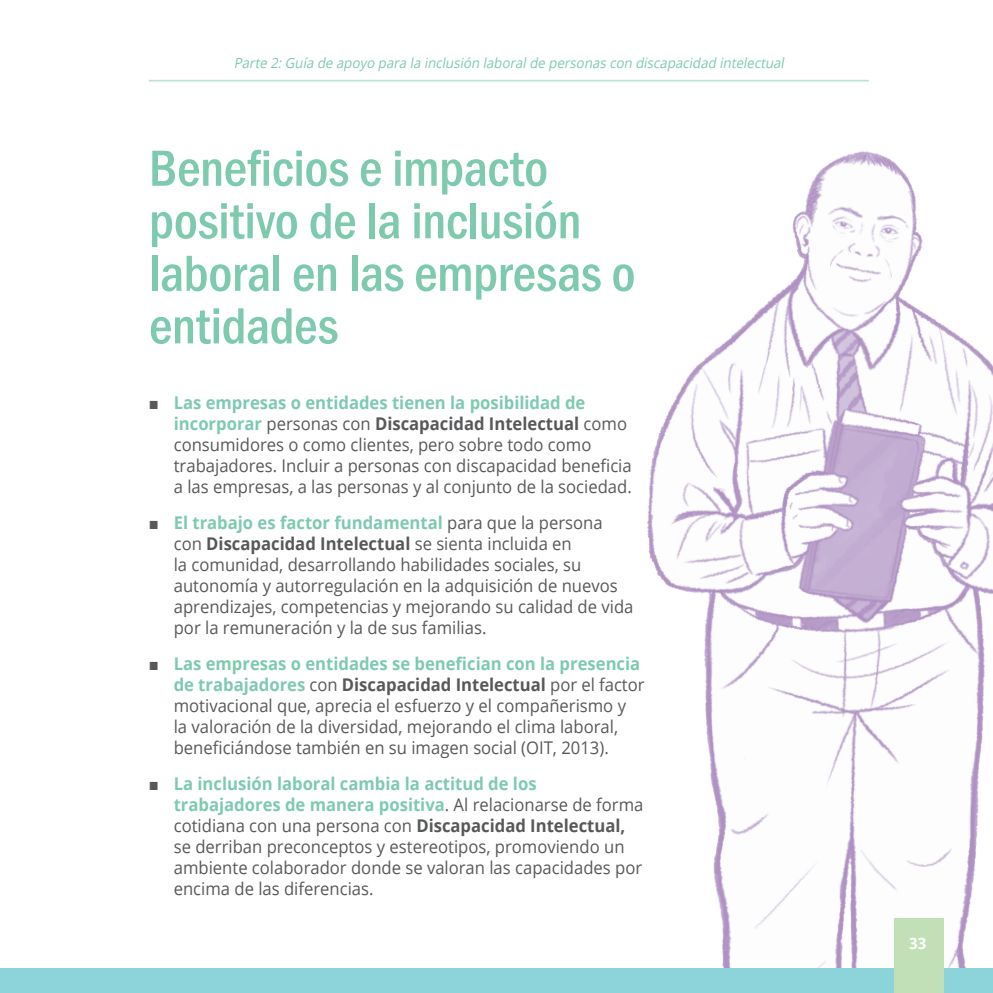
<style>
.page{position:relative;width:993px;height:993px;background:#fff}
.page>*{position:absolute;margin:0;border:0;box-sizing:border-box;transform-origin:0 0}
.TIT_000{font:500 condensed 52.5px/52.5px "Franklin Gothic";letter-spacing:-.005em;color:#7dcaae}
.t1{font:17.5px/21px "Open Sans";color:#57585a;scale:.95 1}
.t2{font:700 15.75px "Open Sans";color:#fff;scale:.95 1}
.t3{font:italic 14px "Open Sans";color:#7dcaae;scale:.95 1}
.s1{font-family:"Arial";font-weight:900}
.s2{font-weight:700;color:#7dcaae}
.s3{font-weight:700}
</style>
<div class="page">
<img style="left:647px;top:151px;width:345px;height:816px">
<hr style="left:149px;top:80px;width:719px;height:1px;background:#bee2d3">
<div style="left:0;top:967px;width:992px;height:25px;background:#8cd4da"></div>
<div style="left:893px;top:918px;width:50px;height:74px;background:#c1e0b8"></div>
<p class="t3" style="left:234px;top:54px;width:584px">Parte 2:Guía de apoyo para la inclusión laboralde personas con discapacidad intelectual</p>
<p class="TIT_000" style="left:149px;top:141px;width:488px">Beneficios e impacto positivo de la inclusión laboral en las empresas o entidades</p>
<p class="t1" style="left:174px;top:391px;width:483px;text-indent:-25px"><span class="s1">■</span> <span class="s2">Las empresas o entidades tienen la posibilidad de incorporar</span> personas con <span class="s3">Discapacidad Intelectual</span> como consumidores o como clientes, pero sobre todo como trabajadores. Incluir a personas con discapacidad beneficia a las empresas, a las personas y al conjunto de la sociedad.</p>
<p class="t1" style="left:174px;top:511px;width:485px;text-indent:-25px"><span class="s1">■</span> <span class="s2">El trabajo es factor fundamental</span> para que la persona con <span class="s3">Discapacidad Intelectual</span> se sienta incluida en<br>la comunidad, desarrollando habilidades sociales, su autonomía y autorregulación en la adquisición de nuevos aprendizajes, competencias y mejorando su calidad de vida por la remuneración y la de sus familias.</p>
<p class="t1" style="left:174px;top:652px;width:497px;text-indent:-25px"><span class="s1">■</span> <span class="s2">Las empresas o entidades se benefician con la presencia de trabajadores</span> con <span class="s3">Discapacidad Intelectual</span> por el factor motivacional que, aprecia el esfuerzo y el compañerismo y<br>la valoración de la diversidad, mejorando el clima laboral, beneficiándose también en su imagen social (OIT, 2013).</p>
<p class="t1" style="left:174px;top:772px;width:495px;text-indent:-25px"><span class="s1">■</span> <span class="s2">La inclusión laboral cambia la actitud de los trabajadores de manera positiva</span>. Al relacionarse de forma cotidiana con una persona con <span class="s3">Discapacidad Intelectual, </span>se derriban preconceptos y estereotipos, promoviendo un ambiente colaborador donde se valoran las capacidades por encima de las diferencias.</p>
<p class="t2" style="left:909px;top:932px;width:19px">33</p>
</div>
